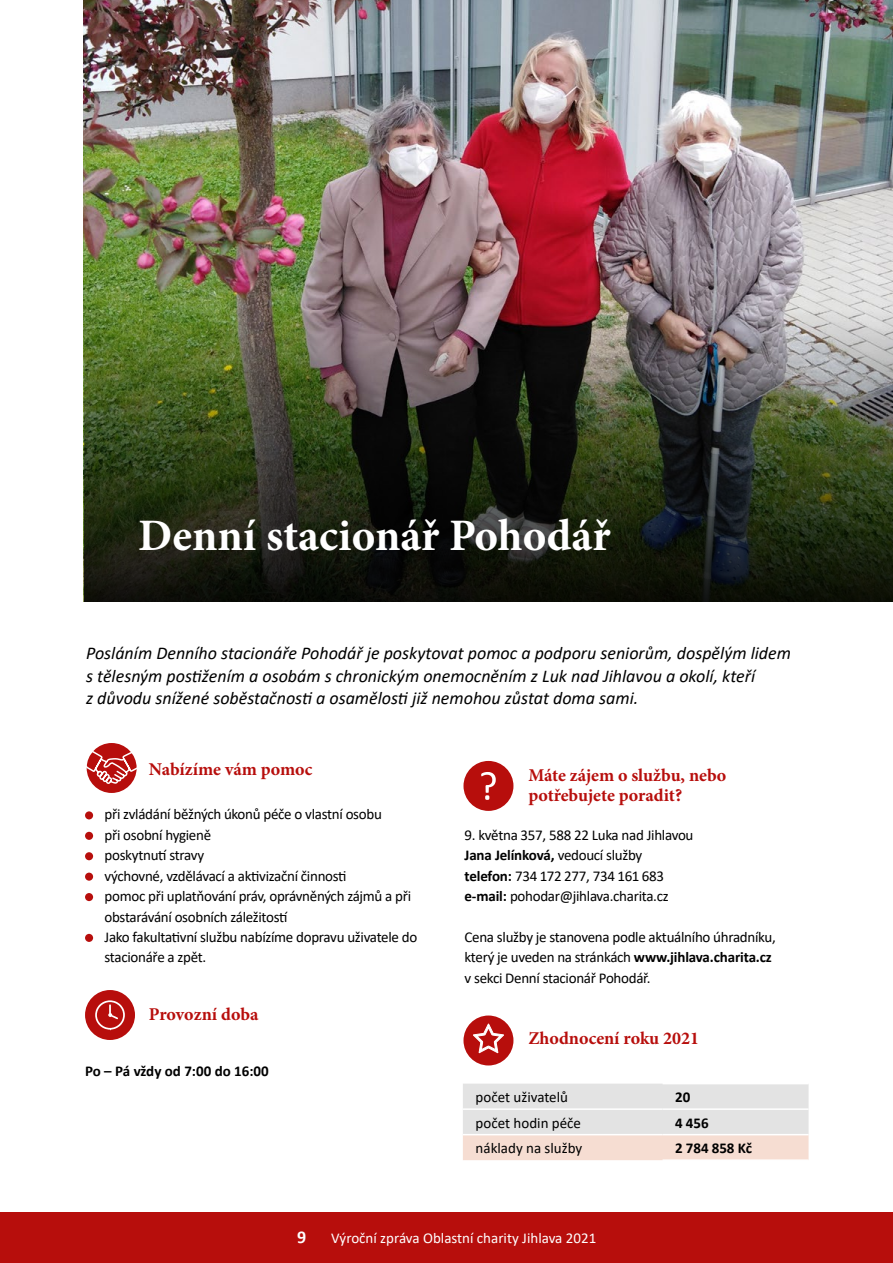
<style>
.page{position:relative;width:893px;height:1263px;background:#fff}
.page>*{position:absolute;margin:0;border:0;box-sizing:border-box;transform-origin:0 0}
.t1{font:700 45px "Minion Pro";color:#fff}
.t2{font:italic 18px/22.5px "Calibri";color:#000}
.t3{font:700 18px/19.5px "Minion Pro";color:#b70e0c}
.t4{font:700 18px "Calibri";color:#fff}
.t5{font:15px/20.4px "Calibri";letter-spacing:-.02em;color:#000}
.t6{font:15px "Calibri";color:#000}
.t7{font:15px "Calibri";color:#fff}
.t8{font:700 15px "Calibri";color:#000}
.s1{font-weight:700}
</style>
<div class="page">
<div style="left:0;top:1212px;width:893px;height:51px;background:#b70e0c"></div>
<div style="left:85px;top:811px;width:8px;height:8px;background:#b70e0c;border-radius:50%"></div>
<div style="left:85px;top:832px;width:8px;height:8px;background:#b70e0c;border-radius:50%"></div>
<div style="left:85px;top:852px;width:8px;height:8px;background:#b70e0c;border-radius:50%"></div>
<div style="left:85px;top:873px;width:8px;height:8px;background:#b70e0c;border-radius:50%"></div>
<div style="left:85px;top:893px;width:8px;height:8px;background:#b70e0c;border-radius:50%"></div>
<div style="left:85px;top:934px;width:8px;height:8px;background:#b70e0c;border-radius:50%"></div>
<div style="left:87px;top:743px;width:50px;height:50px;background:#b70e0c;border-radius:50%"></div>
<svg style="left:86px;top:751px;width:51px;height:42px"></svg>
<img style="left:84px;top:0;width:809px;height:309px">
<img style="left:84px;top:309px;width:809px;height:293px">
<div style="left:85px;top:990px;width:50px;height:50px;background:#b70e0c;border-radius:50%"></div>
<svg style="left:95px;top:1000px;width:30px;height:30px"></svg>
<div style="left:463px;top:761px;width:50px;height:50px;background:#b70e0c;border-radius:50%"></div>
<svg style="left:481px;top:772px;width:15px;height:28px"></svg>
<div style="left:463px;top:1015px;width:50px;height:50px;background:#b70e0c;border-radius:50%"></div>
<svg style="left:473px;top:1024px;width:31px;height:30px"></svg>
<svg style="left:463px;top:1084px;width:345px;height:76px;background:#e9e1dd"></svg>
<hr style="left:463px;top:1108px;width:199px;height:2px;background:#fff">
<hr style="left:662px;top:1108px;width:146px;height:2px;background:#fff">
<hr style="left:463px;top:1134px;width:199px;height:1px;background:#fff">
<hr style="left:662px;top:1134px;width:146px;height:1px;background:#fff">
<hr style="left:662px;top:1159px;width:146px;height:2px;background:#fff">
<h1 class="t1" style="left:138px;top:503px;width:474px">Denní stacionář Pohodář</h1>
<p class="t2" style="left:86px;top:641px;width:706px">Posláním Denního stacionáře Pohodář je poskytovat pomoc a podporu seniorům, dospělým lidem s tělesným postižením a osobám s chronickým onemocněním z Luk nad Jihlavou a okolí, kteří<br>z důvodu snížené soběstačnosti a osamělosti již nemohou zůstat doma sami.</p>
<p class="t3" style="left:149px;top:760px;width:165px">Nabízíme vám pomoc</p>
<p class="t5" style="left:105px;top:804px;width:314px">při zvládání běžných úkonů péče o vlastní osobu<br>při osobní hygieně<br>poskytnutí stravy<br>výchovné, vzdělávací a aktivizační činnosti<br>pomoc při uplatňování práv, oprávněných zájmů a při obstarávání osobních záležitostí<br>Jako fakultativní službu nabízíme dopravu uživatele do stacionáře a zpět.</p>
<p class="t3" style="left:149px;top:1004px;width:111px">Provozní doba</p>
<p class="t8" style="left:85px;top:1060px;width:185px">Po – Pá vždy od 7:00 do 16:00</p>
<p class="t3" style="left:528px;top:766px;width:200px">Máte zájem o službu, nebo potřebujete poradit?</p>
<p class="t5" style="left:465px;top:824px;width:230px">9. května 357, 588 22 Luka nad Jihlavou <span class="s1">Jana Jelínková,</span> vedoucí služby <span class="s1">telefon:</span> 734 172 277, 734 161 683 <span class="s1">e-mail:</span> pohodar@jihlava.charita.cz</p>
<p class="t5" style="left:465px;top:926px;width:313px">Cena služby je stanovena podle aktuálního úhradníku, který je uveden na stránkách <span class="s1">www.jihlava.charita.cz </span>v sekci Denní stacionář Pohodář.</p>
<p class="t3" style="left:528px;top:1028px;width:172px">Zhodnocení roku 2021</p>
<p class="t6" style="left:476px;top:1086px;width:94px">počet uživatelů</p>
<p class="t8" style="left:675px;top:1086px;width:17px">20</p>
<p class="t6" style="left:476px;top:1112px;width:107px">počet hodin péče</p>
<p class="t8" style="left:675px;top:1112px;width:35px">4 456</p>
<p class="t6" style="left:476px;top:1138px;width:108px">náklady na služby</p>
<p class="t8" style="left:675px;top:1137px;width:78px">2 784 858 Kč</p>
<p class="t4" style="left:297px;top:1224px;width:11px">9</p>
<p class="t7" style="left:331px;top:1227px;width:266px">Výroční zpráva Oblastní charity Jihlava 2021</p>
</div>
